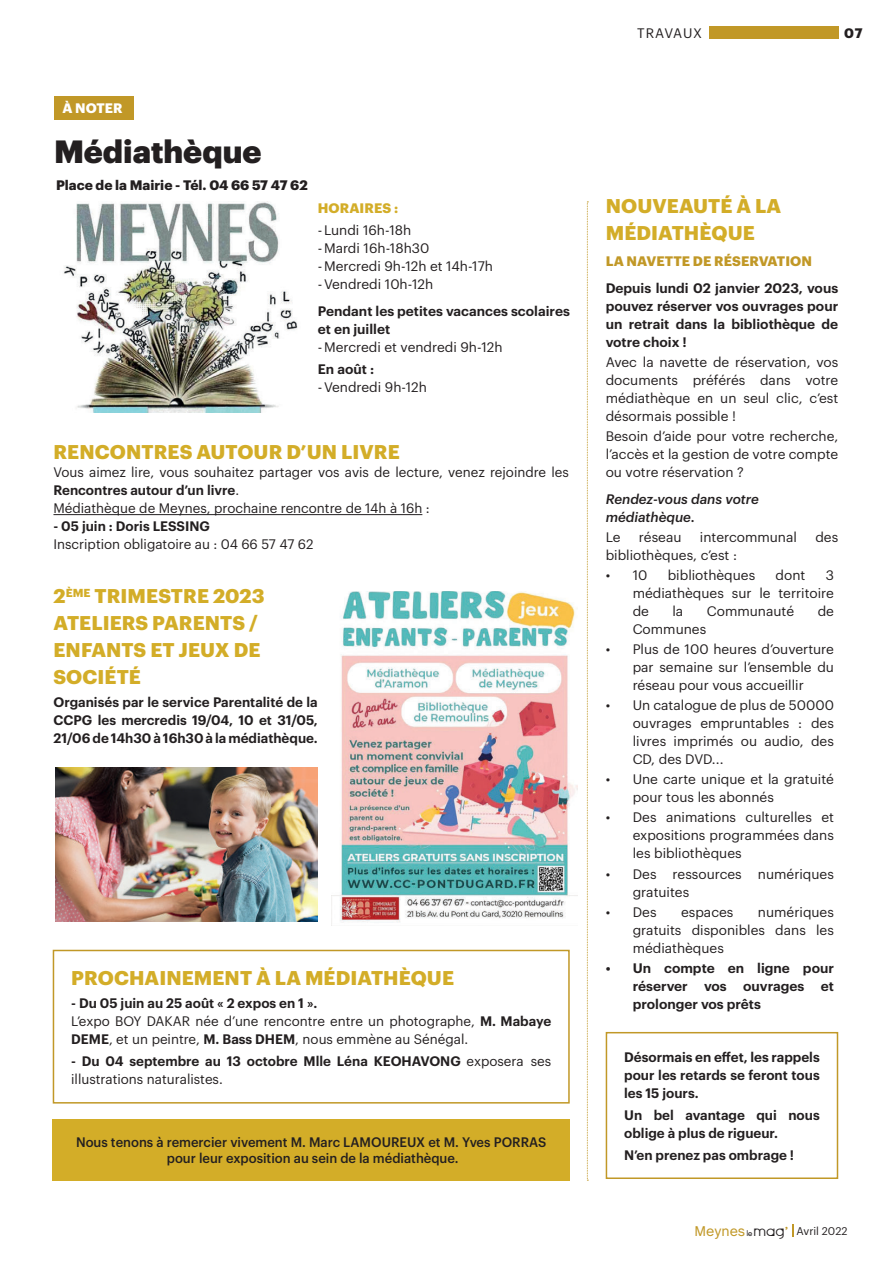
<style>
.page{position:relative;width:893px;height:1263px;background:#fff}
.page>*{position:absolute;margin:0;border:0;box-sizing:border-box;transform-origin:0 0}
.t1{font:900 31.5px "Graphik";color:#231f20}
.t2{font:700 19.5px/27px "Graphik";letter-spacing:.005em;color:#d3ad28}
.t3{font:13.5px/18px "Graphik";color:#231f20;text-align:justify}
.t4{font:600 13.5px/18px "Graphik";color:#231f20;text-align:justify}
.t5{font:500 13.5px/16.2px "Graphik";color:#231f20;text-align:center;scale:.96 1}
.t6{font:700 13.5px "Graphik";color:#231f20}
.t7{font:italic 500 13.5px/18px "Graphik";color:#231f20}
.t8{font:700 13.5px "Graphik";letter-spacing:.005em;color:#c19827}
.t9{font:700 13.5px "Graphik";letter-spacing:.005em;color:#d3ad28}
.t10{font:13.5px "Graphik";letter-spacing:.05em;color:#231f20}
.t11{font:700 13.5px "Graphik";color:#fff}
.t12{font:10.95px "Graphik";color:#231f20}
.s1{font-weight:600}
.s2{font-weight:400}
.s3{font-family:"Chalet";font-size:14.4px;color:#c19827}
.s4{font-family:"Seraphic Organism";font-size:13.5px}
.s5{font-family:"Stencil Std";font-size:9.45px;color:#c19827}
</style>
<div class="page">
<hr style="left:53px;top:514px;width:369px;height:1px;background:#231f20">
<svg style="left:792px;top:1224px;width:1px;height:13px"></svg>
<div style="left:709px;top:26px;width:130px;height:13px;background:#c19827"></div>
<img style="left:63px;top:202px;width:235px;height:210px">
<img style="left:55px;top:767px;width:263px;height:154px">
<img style="left:332px;top:591px;width:245px;height:332px">
<div style="left:54px;top:96px;width:79px;height:24px;background:#c19827"></div>
<svg style="left:587px;top:201px;width:1px;height:980px"></svg>
<div style="left:53px;top:950px;width:517px;height:153px;border:2px solid #c19827"></div>
<div style="left:606px;top:1032px;width:232px;height:147px;border:2px solid #c19827"></div>
<div style="left:53px;top:1118px;width:517px;height:62px;background:#d3ad28"></div>
<p class="t11" style="left:63px;top:98px;width:61px">À NOTER</p>
<h1 class="t1" style="left:54px;top:127px;width:209px">Médiathèque</h1>
<p class="t6" style="left:56px;top:175px;width:253px">Place de la Mairie - Tél. 04 66 57 47 62</p>
<p class="t10" style="left:637px;top:23px;width:66px">TRAVAUX</p>
<p class="t6" style="left:844px;top:23px;width:20px">07</p>
<h2 class="t2" style="left:606px;top:191px;width:177px">NOUVEAUTÉ À LA<br>MÉDIATHÈQUE</h2>
<p class="t8" style="left:606px;top:251px;width:208px">LA NAVETTE DE RÉSERVATION</p>
<p class="t4" style="left:606px;top:278px;width:234px">Depuis lundi 02 janvier 2023, vous pouvez réserver vos ouvrages pour un retrait dans la bibliothèque de votre choix !</p>
<p class="t3" style="left:606px;top:352px;width:234px">Avec la navette de réservation, vos documents préférés dans votre médiathèque en un seul clic, c’est désormais possible !</p>
<p class="t3" style="left:606px;top:426px;width:234px">Besoin d’aide pour votre recherche, l’accès et la gestion de votre compte ou votre réservation ?</p>
<p class="t7" style="left:606px;top:489px;width:155px">Rendez-vous dans votre médiathèque.</p>
<p class="t3" style="left:606px;top:527px;width:16px">Le</p>
<p class="t3" style="left:639px;top:527px;width:44px">réseau</p>
<p class="t3" style="left:700px;top:527px;width:99px">intercommunal</p>
<p class="t3" style="left:815px;top:527px;width:24px">des</p>
<p class="t3" style="left:606px;top:545px;width:133px">bibliothèques, c’est :</p>
<p class="t3" style="left:606px;top:565px;width:43px">• 10</p>
<p class="t3" style="left:668px;top:565px;width:89px">bibliothèques</p>
<p class="t3" style="left:776px;top:565px;width:31px">dont</p>
<p class="t9" style="left:318px;top:198px;width:82px">HORAIRES :</p>
<p class="t3" style="left:318px;top:220px;width:177px;text-align:left">-Lundi 16h-18h<br>-Mardi 16h-18h30 -Mercredi 9h-12h et 14h-17h -Vendredi 10h-12h</p>
<p class="t4" style="left:318px;top:301px;width:254px">Pendant les petites vacances scolaires et en juillet</p>
<p class="t3" style="left:318px;top:337px;width:186px">-Mercredi et vendredi 9h-12h</p>
<p class="t4" style="left:318px;top:359px;width:58px">En août :</p>
<p class="t3" style="left:318px;top:377px;width:111px">-Vendredi 9h-12h</p>
<h2 class="t2" style="left:54px;top:437px;width:348px">RENCONTRES AUTOUR D’UN LIVRE</h2>
<p class="t3" style="left:53px;top:462px;width:517px;text-align:left">Vous aimez lire, vous souhaitez partager vos avis de lecture, venez rejoindre les<br><span class="s1">Rencontres autour d’un livre</span>.<br>Médiathèque de Meynes, prochaine rencontre de 14h à 16h :</p>
<p class="t4" style="left:53px;top:516px;width:158px">- 05 juin : Doris LESSING</p>
<p class="t3" style="left:53px;top:534px;width:262px">Inscription obligatoire au : 04 66 57 47 62</p>
<h2 class="t2" style="left:54px;top:581px;width:213px">2<sup>ÈME</sup> TRIMESTRE 2023<br>ATELIERS PARENTS /<br>ENFANTS ET JEUX DE<br>SOCIÉTÉ</h2>
<p class="t4" style="left:53px;top:691px;width:266px">Organisés par le service Parentalité de la CCPG les mercredis 19/04, 10 et 31/05, 21/06 de 14h30 à 16h30 à la médiathèque.</p>
<p class="t3" style="left:633px;top:565px;width:203px;text-indent:193px">3 médiathèques sur le territoire de</p>
<p class="t3" style="left:672px;top:601px;width:12px">la</p>
<p class="t3" style="left:707px;top:601px;width:89px">Communauté</p>
<p class="t3" style="left:818px;top:601px;width:18px">de</p>
<p class="t3" style="left:633px;top:619px;width:75px">Communes</p>
<p class="t3" style="left:633px;top:639px;width:203px;text-indent:-27px">• Plus de 100 heures d’ouverture par semaine sur l’ensemble du réseau pour vous accueillir</p>
<p class="t3" style="left:633px;top:695px;width:203px;text-indent:-27px">• Un catalogue de plus de 50000 ouvrages empruntables : des livres imprimés ou audio, des CD, des DVD...</p>
<p class="t3" style="left:633px;top:769px;width:203px;text-indent:-27px">• Une carte unique et la gratuité pour tous les abonnés</p>
<p class="t3" style="left:633px;top:807px;width:203px;text-indent:-27px">• Des animations culturelles et expositions programmées dans les bibliothèques</p>
<p class="t3" style="left:633px;top:863px;width:203px;text-indent:-27px">• Des ressources numériques gratuites</p>
<p class="t3" style="left:606px;top:902px;width:52px">• Des</p>
<p class="t3" style="left:681px;top:902px;width:54px">espaces</p>
<p class="t3" style="left:633px;top:902px;width:203px;text-indent:125px">numériques gratuits disponibles dans les médiathèques</p>
<p class="t4" style="left:633px;top:958px;width:203px;text-indent:-27px">• Un compte en ligne pour réserver vos ouvrages et prolonger vos prêts</p>
<h2 class="t2" style="left:71px;top:963px;width:384px">PROCHAINEMENT À LA MÉDIATHÈQUE</h2>
<p class="t3" style="left:71px;top:993px;width:481px;text-align:left"><span class="s1">- Du 05 juin au 25 août « 2 expos en 1 ».<br></span>L’expo BOY DAKAR née d’une rencontre entre un photographe, <span class="s1">M. Mabaye<br>DEME</span>, et un peintre, <span class="s1">M. Bass DHEM</span>, nous emmène au Sénégal.</p>
<p class="t4" style="left:71px;top:1051px;width:481px">- Du 04 septembre au 13 octobre Mlle Léna KEOHAVONG <span class="s2">exposera ses illustrations naturalistes.</span></p>
<p class="t4" style="left:624px;top:1047px;width:197px">Désormais en effet, les rappels pour les retards se feront tous les 15 jours.</p>
<p class="t4" style="left:624px;top:1105px;width:197px">Un bel avantage qui nous oblige à plus de rigueur.</p>
<p class="t4" style="left:624px;top:1145px;width:171px">N’en prenez pas ombrage !</p>
<p class="t5" style="left:76px;top:1133px;width:491px">Nous tenons à remercier vivement M. Marc LAMOUREUX et M. Yves PORRAS pour leur exposition au sein de la médiathèque.</p>
<p class="t12" style="left:694px;top:1222px;width:155px"><span class="s3">Meynes</span><sub>le</sub><span class="s4">Mag</span><span class="s5">’</span> Avril 2022</p>
</div>
